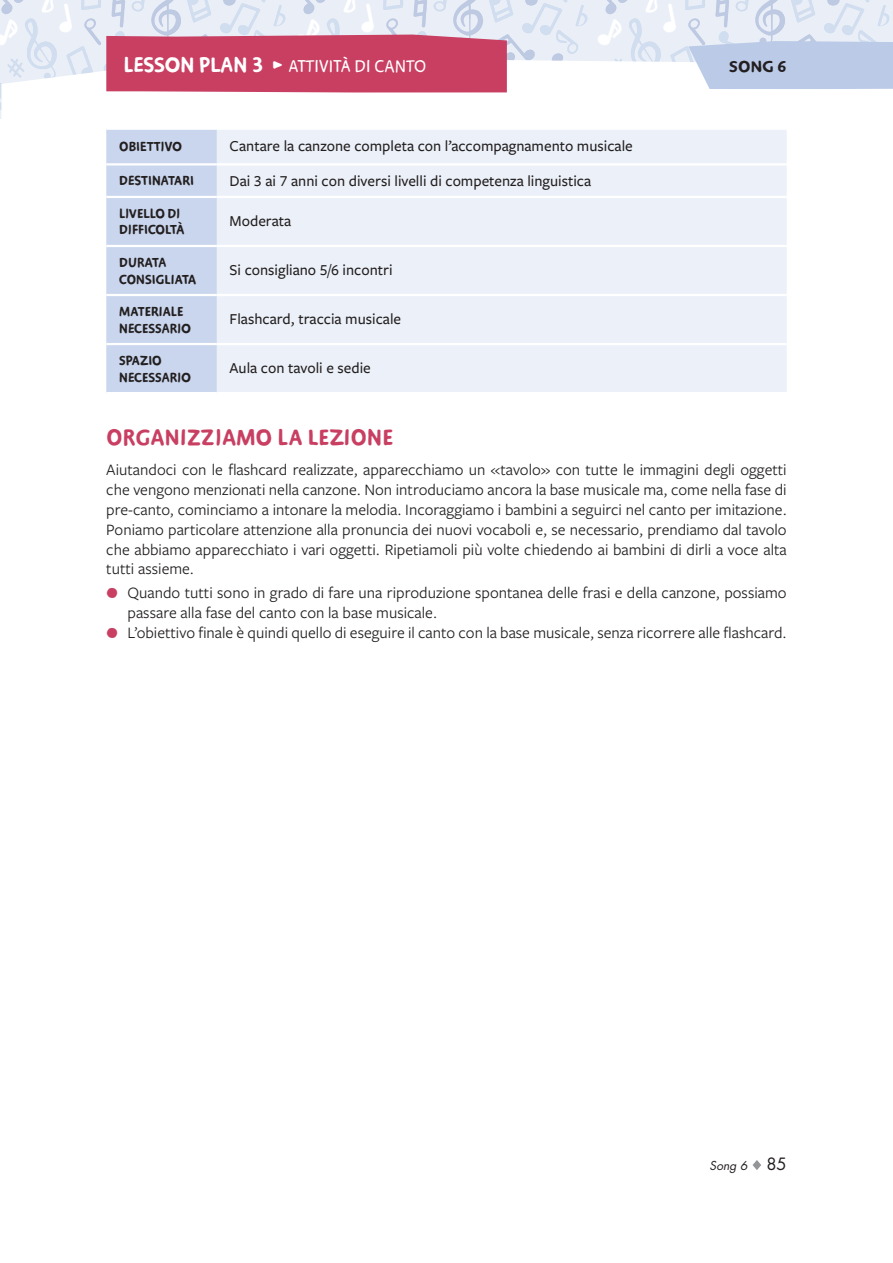
<style>
.page{position:relative;width:893px;height:1263px;background:#fff}
.page>*{position:absolute;margin:0;border:0;box-sizing:border-box;transform-origin:0 0}
.t1{font:700 25.5px "Duper";letter-spacing:.02em;color:#c83f62}
.t2{font:19.5px "Duper";letter-spacing:.01em;color:#fff}
.t3{font:700 18px "Duper";color:#231f20;scale:1.1 1}
.t4{font:16.5px/19.8px "Freight Sans Pro";color:#231f20;text-align:justify}
.t5{font:500 15.75px "Freight Sans Pro";color:#231f20}
.t6{font:700 15px/16.5px "Duper";letter-spacing:.01em;color:#231f20}
.t7{font:italic 12px "Futura Std";color:#231f20}
.s1{font-weight:700;font-size:24px}
.s2{font-family:"Duper";color:#c83f62}
.s3{font-style:normal;font-size:16.5px}
</style>
<div class="page">
<img style="left:0;top:0;width:893px;height:118px">
<svg style="left:1px;top:57px;width:892px;height:61px"></svg>
<svg style="left:688px;top:41px;width:205px;height:48px;background:#becde8"></svg>
<div style="left:106px;top:35px;width:401px;height:57px;background:#c83f62"></div>
<div style="left:106px;top:130px;width:111px;height:262px;background:#c9d6ed"></div>
<div style="left:217px;top:130px;width:570px;height:262px;background:#ecf1f9"></div>
<hr style="left:106px;top:163px;width:111px;height:3px;background:#fff">
<hr style="left:217px;top:163px;width:570px;height:3px;background:#fff">
<hr style="left:106px;top:196px;width:111px;height:2px;background:#fff">
<hr style="left:217px;top:196px;width:570px;height:2px;background:#fff">
<hr style="left:106px;top:245px;width:111px;height:2px;background:#fff">
<hr style="left:217px;top:245px;width:570px;height:2px;background:#fff">
<hr style="left:106px;top:294px;width:111px;height:2px;background:#fff">
<hr style="left:217px;top:294px;width:570px;height:2px;background:#fff">
<hr style="left:106px;top:343px;width:111px;height:2px;background:#fff">
<hr style="left:217px;top:343px;width:570px;height:2px;background:#fff">
<svg style="left:753px;top:1160px;width:8px;height:10px"></svg>
<p class="t2" style="left:123px;top:56px;width:304px"><span class="s1">LESSON PLAN 3 ▶</span> ATTIVITÀ DI CANTO</p>
<p class="t3" style="left:729px;top:56px;width:54px">SONG 6</p>
<p class="t6" style="left:119px;top:139px;width:64px">OBIETTIVO</p>
<p class="t5" style="left:230px;top:136px;width:405px">Cantare la canzone completa con l’accompagnamento musicale</p>
<p class="t6" style="left:119px;top:173px;width:76px">DESTINATARI</p>
<p class="t5" style="left:230px;top:170px;width:363px">Dai 3 ai 7 anni con diversi livelli di competenza linguistica</p>
<p class="t6" style="left:119px;top:206px;width:67px">LIVELLO DI<br>DIFFICOLTÀ</p>
<p class="t5" style="left:230px;top:211px;width:63px">Moderata</p>
<p class="t6" style="left:119px;top:255px;width:78px">DURATA<br>CONSIGLIATA</p>
<p class="t5" style="left:230px;top:260px;width:165px">Si consigliano 5/6 incontri</p>
<p class="t6" style="left:119px;top:304px;width:73px">MATERIALE<br>NECESSARIO</p>
<p class="t5" style="left:230px;top:309px;width:173px">Flashcard, traccia musicale</p>
<p class="t6" style="left:119px;top:353px;width:73px">SPAZIO<br>NECESSARIO</p>
<p class="t5" style="left:230px;top:358px;width:143px">Aula con tavoli e sedie</p>
<h1 class="t1" style="left:106px;top:422px;width:288px">ORGANIZZIAMO LA LEZIONE</h1>
<p class="t4" style="left:106px;top:459px;width:682px">Aiutandoci con le flashcard realizzate, apparecchiamo un «tavolo» con tutte le immagini degli oggetti che vengono menzionati nella canzone. Non introduciamo ancora la base musicale ma, come nella fase di pre-canto, cominciamo a intonare la melodia. Incoraggiamo i bambini a seguirci nel canto per imitazione.<br>Poniamo particolare attenzione alla pronuncia dei nuovi vocaboli e, se necessario, prendiamo dal tavolo che abbiamo apparecchiato i vari oggetti. Ripetiamoli più volte chiedendo ai bambini di dirli a voce alta tutti assieme.</p>
<p class="t4" style="left:128px;top:582px;width:661px;text-indent:-21px"><span class="s2">●</span> Quando tutti sono in grado di fare una riproduzione spontanea delle frasi e della canzone, possiamo passare alla fase del canto con la base musicale.</p>
<p class="t4" style="left:106px;top:622px;width:682px"><span class="s2">●</span> L’obiettivo finale è quindi quello di eseguire il canto con la base musicale, senza ricorrere alle flashcard.</p>
<p class="t7" style="left:710px;top:1158px;width:79px">Song 6 <span class="s3">85</span></p>
</div>
